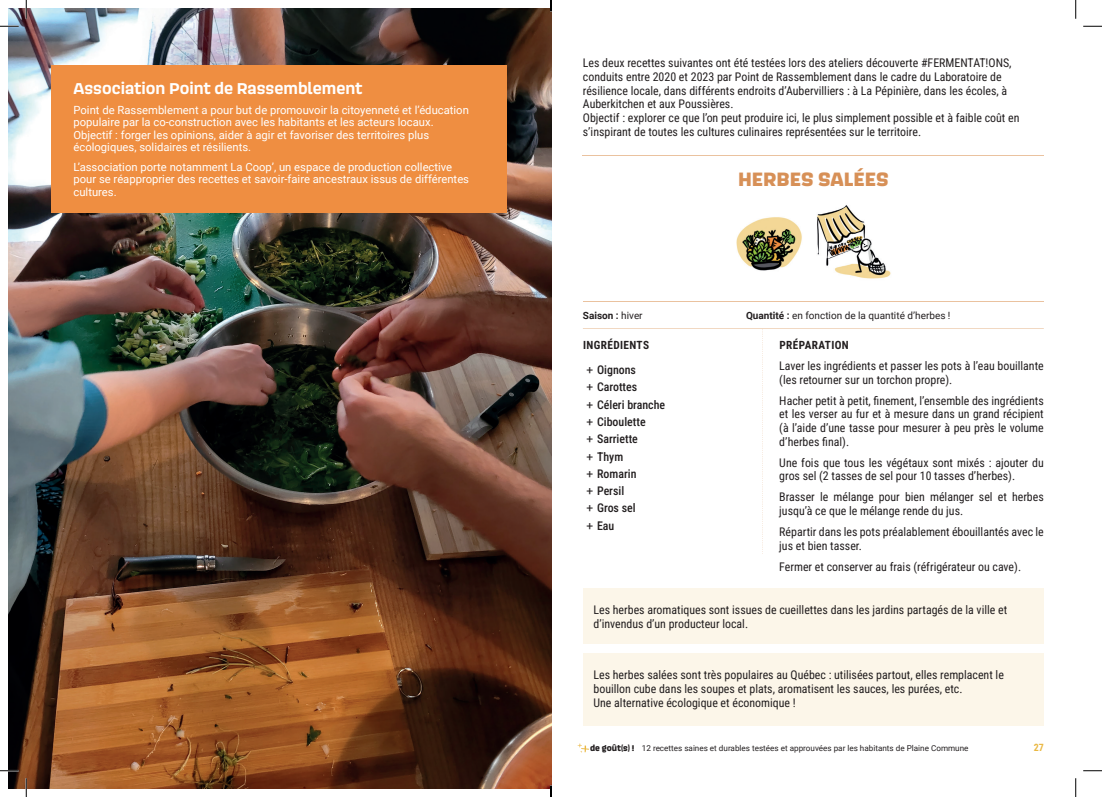
<style>
.page{position:relative;width:1102px;height:797px;background:#fff}
.page>*{position:absolute;margin:0;border:0;box-sizing:border-box;transform-origin:0 0}
.t1{font:800 20px "Scarlet";color:#d79057}
.t2{font:700 16.25px "Scarlet";color:#fff}
.t3{font:11.88px/13.8px "Roboto Condensed";color:#231f20}
.t4{font:500 11.88px/17.2px "Roboto Condensed";color:#231f20}
.t5{font:11.25px/12.5px "Roboto";color:#fff}
.t6{font:700 11.25px "Roboto Condensed";letter-spacing:.035em;color:#231f20}
.t7{font:10px "Roboto";color:#231f20}
.t8{font:700 10px "Roboto";color:#231f20}
.t9{font:700 10px "Roboto Condensed";color:#eab843}
.t10{font:8.12px "Roboto";color:#231f20}
.s1{font-weight:400}
.s2{font-weight:700}
.s3{font-family:"Roboto";font-weight:400}
.s4{font-family:"Scarlet";font-weight:800;font-size:8.62px}
</style>
<div class="page">
<svg style="left:577px;top:743px;width:12px;height:9px"></svg>
<img style="left:9px;top:9px;width:542px;height:779px">
<div style="left:51px;top:65px;width:456px;height:147px;background:#ef8e41"></div>
<hr style="left:583px;top:301px;width:460px;height:1px;background:#eac29f">
<svg style="left:583px;top:328px;width:460px;height:226px"></svg>
<div style="left:583px;top:588px;width:460px;height:56px;background:#fcf6e9"></div>
<div style="left:583px;top:653px;width:460px;height:72px;background:#fcf6e9"></div>
<hr style="left:582px;top:155px;width:461px;height:1px;background:#eac29f">
<img style="left:817px;top:205px;width:74px;height:74px">
<img style="left:736px;top:217px;width:66px;height:54px">
<svg style="left:0;top:25px;width:19px;height:2px"></svg>
<svg style="left:1083px;top:25px;width:18px;height:2px"></svg>
<svg style="left:0;top:770px;width:19px;height:1px"></svg>
<svg style="left:1083px;top:770px;width:18px;height:1px"></svg>
<svg style="left:25px;top:0;width:2px;height:19px"></svg>
<svg style="left:25px;top:778px;width:2px;height:19px"></svg>
<svg style="left:1075px;top:0;width:1px;height:19px"></svg>
<svg style="left:1075px;top:778px;width:1px;height:19px"></svg>
<svg style="left:550px;top:785px;width:1px;height:12px"></svg>
<p class="t3" style="left:583px;top:56px;width:438px">Les deux recettes suivantes ont été testées lors des ateliers découverte #FERMENTAT!ONS, conduits entre 2020 et 2023 par Point de Rassemblement dans le cadre du Laboratoire de résilience locale, dans différents endroits d’Aubervilliers : à La Pépinière, dans les écoles, à Auberkitchen et aux Poussières.<br>Objectif : explorer ce que l’on peut produire ici, le plus simplement possible et à faible coût en s’inspirant de toutes les cultures culinaires représentées sur le territoire.</p>
<h2 class="t2" style="left:73px;top:77px;width:290px">Association Point de Rassemblement</h2>
<p class="t5" style="left:73px;top:103px;width:397px">Point de Rassemblement a pour but de promouvoir la citoyenneté et l’éducation populaire par la co-construction avec les habitants et les acteurs locaux.<br>Objectif : forger les opinions, aider à agir et favoriser des territoires plus écologiques, solidaires et résilients.</p>
<p class="t5" style="left:73px;top:160px;width:397px">L’association porte notamment La Coop’, un espace de production collective pour se réapproprier des recettes et savoir-faire ancestraux issus de différentes cultures.</p>
<h1 class="t1" style="left:738px;top:165px;width:152px">HERBES SALÉES</h1>
<p class="t8" style="left:583px;top:308px;width:61px">Saison : <span class="s1">hiver</span></p>
<p class="t7" style="left:746px;top:308px;width:206px"><span class="s2">Quantité :</span> en fonction de la quantité d’herbes !</p>
<p class="t6" style="left:779px;top:337px;width:71px">PRÉPARATION</p>
<p class="t3" style="left:779px;top:358px;width:266px">Laver les ingrédients et passer les pots à l’eau bouillante (les retourner sur un torchon propre).</p>
<p class="t3" style="left:779px;top:393px;width:266px;text-align:justify">Hacher petit à petit, finement, l’ensemble des ingrédients et les verser au fur et à mesure dans un grand récipient (à l’aide d’une tasse pour mesurer à peu près le volume d’herbes final).</p>
<p class="t3" style="left:779px;top:455px;width:266px">Une fois que tous les végétaux sont mixés : ajouter du gros sel (2 tasses de sel pour 10 tasses d’herbes).</p>
<p class="t3" style="left:779px;top:489px;width:266px">Brasser le mélange pour bien mélanger sel et herbes jusqu’à ce que le mélange rende du jus.</p>
<p class="t3" style="left:779px;top:524px;width:266px">Répartir dans les pots préalablement ébouillantés avec le jus et bien tasser.</p>
<p class="t3" style="left:779px;top:559px;width:243px">Fermer et conserver au frais (réfrigérateur ou cave).</p>
<p class="t3" style="left:593px;top:602px;width:415px">Les herbes aromatiques sont issues de cueillettes dans les jardins partagés de la ville et d’invendus d’un producteur local.</p>
<p class="t6" style="left:583px;top:337px;width:67px">INGRÉDIENTS</p>
<p class="t4" style="left:586px;top:361px;width:80px"><span class="s3">+</span> Oignons<br><span class="s3">+</span> Carottes<br><span class="s3">+</span> Céleri branche <span class="s3">+</span> Ciboulette<br><span class="s3">+</span> Sarriette<br><span class="s3">+</span> Thym<br><span class="s3">+</span> Romarin<br><span class="s3">+</span> Persil<br><span class="s3">+</span> Gros sel<br><span class="s3">+</span> Eau</p>
<p class="t3" style="left:593px;top:668px;width:412px">Les herbes salées sont très populaires au Québec : utilisées partout, elles remplacent le bouillon cube dans les soupes et plats, aromatisent les sauces, les purées, etc.<br>Une alternative écologique et économique !</p>
<p class="t10" style="left:590px;top:742px;width:380px"><span class="s4">de goût(s) !</span> 12 recettes saines et durables testées et approuvées par les habitants de Plaine Commune</p>
<p class="t9" style="left:1033px;top:740px;width:12px">27</p>
</div>
